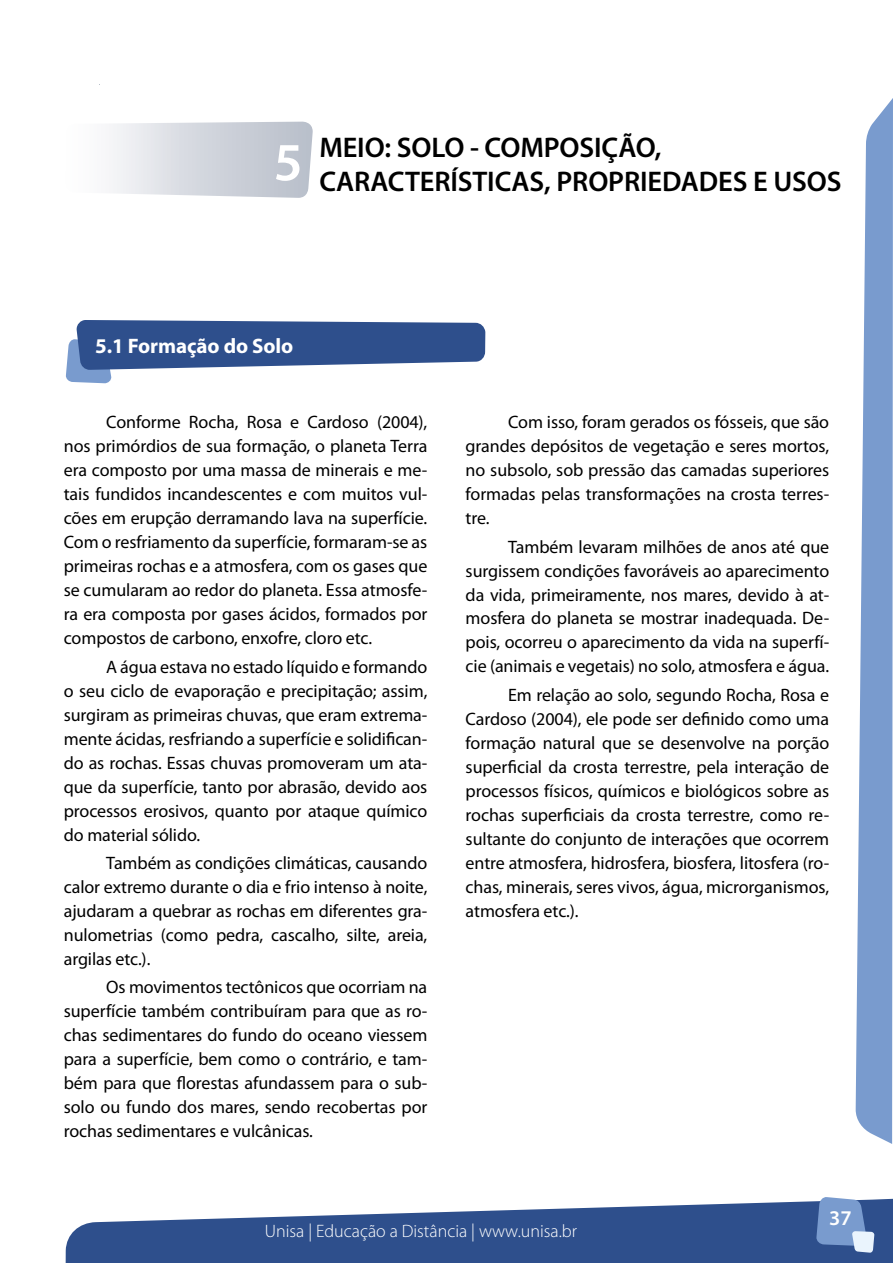
<style>
.page{position:relative;width:893px;height:1263px;background:#fff}
.page>*{position:absolute;margin:0;border:0;box-sizing:border-box;transform-origin:0 0}
.t1{font:600 28.5px/34.2px "Myriad Pro";letter-spacing:-.005em;color:#000}
.t2{font:700 21px "Myriad Pro";letter-spacing:-.005em;color:#fff}
.t3{font:600 21px "Myriad Pro";color:#fff}
.t4{font:18px/24px "Myriad Pro";letter-spacing:-.005em;color:#000;text-align:justify}
.t5{font:300 18px "Myriad Pro";color:#fff}
</style>
<div class="page">
<svg style="left:66px;top:1199px;width:827px;height:64px;fill:#2e4f8c"></svg>
<svg style="left:855px;top:98px;width:38px;height:1046px"></svg>
<svg style="left:816px;top:1197px;width:58px;height:56px;background:#7997c5"></svg>
<svg style="left:112px;top:122px;width:201px;height:76px;background:#d5d8df"></svg>
<svg style="left:66px;top:320px;width:419px;height:63px"></svg>
<h1 class="t1" style="left:274px;top:129px;width:569px;text-indent:46px">MEIO: SOLO - COMPOSIÇÃO,<br><sup>5</sup> CARACTERÍSTICAS, PROPRIEDADES E USOS</h1>
<p class="t2" style="left:95px;top:332px;width:200px">5.1 Formação do Solo</p>
<p class="t4" style="left:64px;top:410px;width:365px;text-indent:43px">Conforme Rocha, Rosa e Cardoso (2004), nos primórdios de sua formação, o planeta Terra era composto por uma massa de minerais e me&shy;tais fundidos incandescentes e com muitos vul&shy;cões em erupção derramando lava na superfície.<br>Com o resfriamento da superfície, formaram-se as primeiras rochas e a atmosfera, com os gases que se cumularam ao redor do planeta. Essa atmosfe&shy;ra era composta por gases ácidos, formados por compostos de carbono, enxofre, cloro etc.</p>
<p class="t4" style="left:64px;top:654px;width:365px;text-indent:43px">A água estava no estado líquido e formando o seu ciclo de evaporação e precipitação; assim, surgiram as primeiras chuvas, que eram extrema&shy;mente ácidas, resfriando a superfície e solidifican&shy;do as rochas. Essas chuvas promoveram um ata&shy;que da superfície, tanto por abrasão, devido aos processos erosivos, quanto por ataque químico do material sólido.</p>
<p class="t4" style="left:64px;top:850px;width:365px;text-indent:43px">Também as condições climáticas, causando calor extremo durante o dia e frio intenso à noite, ajudaram a quebrar as rochas em diferentes gra&shy;nulometrias (como pedra, cascalho, silte, areia, argilas etc.).</p>
<p class="t4" style="left:64px;top:975px;width:365px;text-indent:43px">Os movimentos tectônicos que ocorriam na superfície também contribuíram para que as ro&shy;chas sedimentares do fundo do oceano viessem para a superfície, bem como o contrário, e tam&shy;bém para que florestas afundassem para o sub&shy;solo ou fundo dos mares, sendo recobertas por rochas sedimentares e vulcânicas.</p>
<p class="t4" style="left:466px;top:410px;width:365px;text-indent:43px">Com isso, foram gerados os fósseis, que são grandes depósitos de vegetação e seres mortos, no subsolo, sob pressão das camadas superiores formadas pelas transformações na crosta terres&shy;tre.</p>
<p class="t4" style="left:466px;top:534px;width:365px;text-indent:43px">Também levaram milhões de anos até que surgissem condições favoráveis ao aparecimento da vida, primeiramente, nos mares, devido à at&shy;mosfera do planeta se mostrar inadequada. De&shy;pois, ocorreu o aparecimento da vida na superfí&shy;cie (animais e vegetais) no solo, atmosfera e água.</p>
<p class="t4" style="left:466px;top:682px;width:365px;text-indent:43px">Em relação ao solo, segundo Rocha, Rosa e Cardoso (2004), ele pode ser definido como uma formação natural que se desenvolve na porção superficial da crosta terrestre, pela interação de processos físicos, químicos e biológicos sobre as rochas superficiais da crosta terrestre, como re&shy;sultante do conjunto de interações que ocorrem entre atmosfera, hidrosfera, biosfera, litosfera (ro&shy;chas, minerais, seres vivos, água, microrganismos, atmosfera etc.).</p>
<p class="t5" style="left:265px;top:1220px;width:314px">Unisa | Educação a Distância | www.unisa.br</p>
<p class="t3" style="left:829px;top:1205px;width:24px">37</p>
</div>
